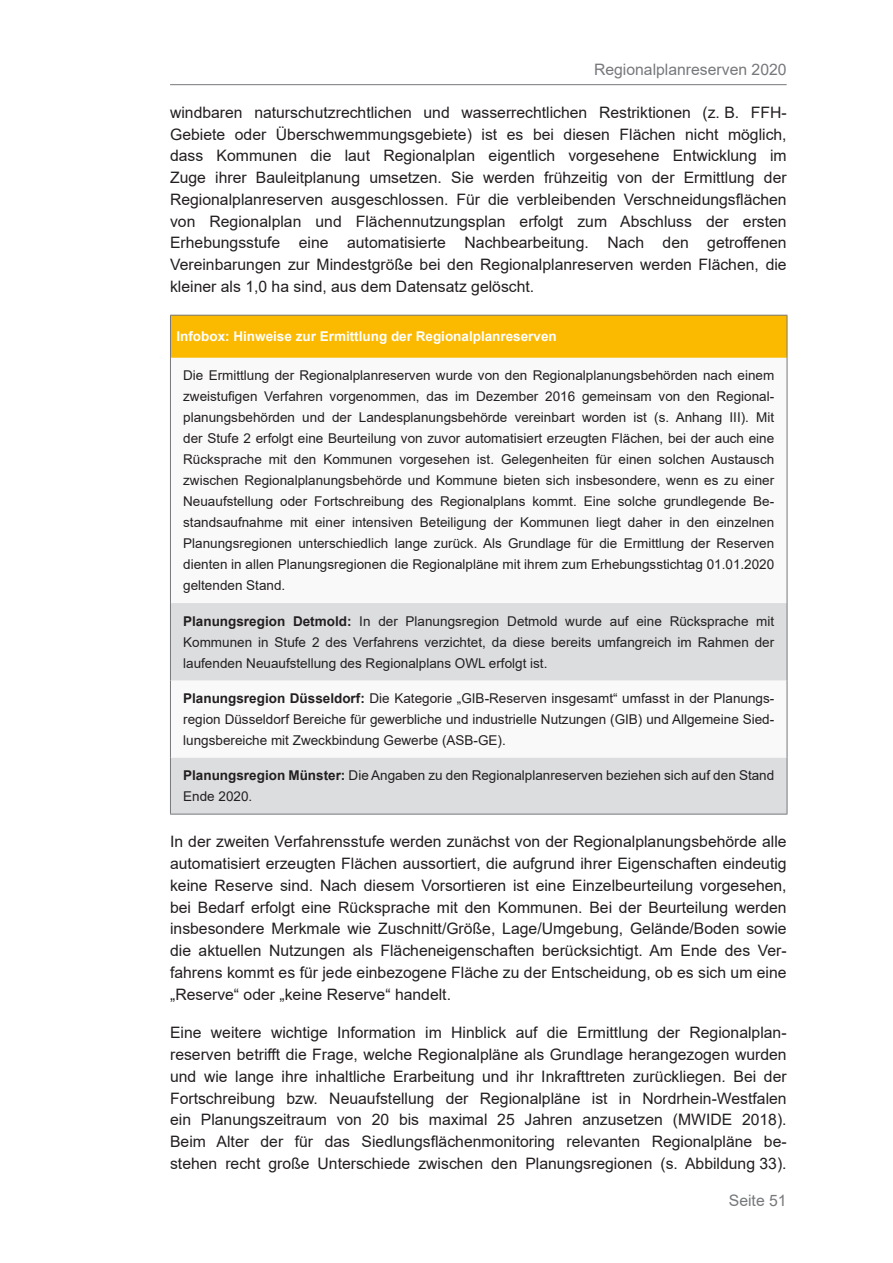
<style>
.page{position:relative;width:893px;height:1263px;background:#fff}
.page>*{position:absolute;margin:0;border:0;box-sizing:border-box;transform-origin:0 0}
.Fließtext{font:15.75px/21.8px "Arial";color:#231f20;text-align:justify}
.t1{font:15.75px "Arial";color:#76787b}
.Infobox_Fließtext{font:13.5px/21px "Arial";color:#231f20;text-align:justify}
.Tabelle_Fließtext{font:700 13.5px "Arial";color:#fff}
.s1{font-weight:700}
</style>
<div class="page">
<hr style="left:170px;top:84px;width:617px;height:1px;background:#76787b">
<div style="left:170px;top:315px;width:617px;height:43px;background:#fbb900"></div>
<svg style="left:171px;top:603px;width:616px;height:211px;fill:#dcdddf"></svg>
<hr style="left:170px;top:315px;width:617px;height:1px;background:#76787b">
<hr style="left:170px;top:316px;width:1px;height:42px;background:#76787b">
<hr style="left:787px;top:316px;width:1px;height:42px;background:#76787b">
<hr style="left:170px;top:358px;width:1px;height:245px;background:#76787b">
<hr style="left:787px;top:358px;width:1px;height:245px;background:#76787b">
<hr style="left:170px;top:603px;width:1px;height:77px;background:#76787b">
<hr style="left:787px;top:603px;width:1px;height:77px;background:#76787b">
<hr style="left:170px;top:680px;width:1px;height:78px;background:#76787b">
<hr style="left:787px;top:680px;width:1px;height:78px;background:#76787b">
<hr style="left:170px;top:758px;width:1px;height:56px;background:#76787b">
<hr style="left:787px;top:758px;width:1px;height:56px;background:#76787b">
<hr style="left:170px;top:814px;width:617px;height:1px;background:#76787b">
<p class="t1" style="left:594px;top:59px;width:194px">Regionalplanreserven 2020</p>
<p class="Fließtext" style="left:170px;top:101px;width:618px">windbaren naturschutzrechtlichen und wasserrechtlichen Restriktionen (z. B. FFH-Gebiete oder Überschwemmungsgebiete) ist es bei diesen Flächen nicht möglich, dass Kommunen die laut Regionalplan eigentlich vorgesehene Entwicklung im Zuge ihrer Bauleitplanung umsetzen. Sie werden frühzeitig von der Ermittlung der Regionalplanreserven ausgeschlossen. Für die verbleibenden Verschneidungsflächen von Regionalplan und Flächennutzungsplan erfolgt zum Abschluss der ersten Erhebungsstufe eine automatisierte Nachbearbeitung. Nach den getroffenen Vereinbarungen zur Mindestgröße bei den Regionalplanreserven werden Flächen, die kleiner als 1,0 ha sind, aus dem Datensatz gelöscht.</p>
<p class="Tabelle_Fließtext" style="left:176px;top:327px;width:382px">Infobox: Hinweise zur Ermittlung der Regionalplanreserven</p>
<p class="Infobox_Fließtext" style="left:183px;top:365px;width:593px">Die Ermittlung der Regionalplanreserven wurde von den Regionalplanungsbehörden nach einem zweistufigen Verfahren vorgenommen, das im Dezember 2016 gemeinsam von den Regional&shy;planungsbehörden und der Landesplanungsbehörde vereinbart worden ist (s. Anhang III). Mit der Stufe 2 erfolgt eine Beurteilung von zuvor automatisiert erzeugten Flächen, bei der auch eine Rücksprache mit den Kommunen vorgesehen ist. Gelegenheiten für einen solchen Austausch zwischen Regionalplanungsbehörde und Kommune bieten sich insbesondere, wenn es zu einer Neuaufstellung oder Fortschreibung des Regionalplans kommt. Eine solche grundlegende Be&shy;standsaufnahme mit einer intensiven Beteiligung der Kommunen liegt daher in den einzelnen Planungsregionen unterschiedlich lange zurück. Als Grundlage für die Ermittlung der Reserven dienten in allen Planungsregionen die Regionalpläne mit ihrem zum Erhebungsstichtag 01.01.2020 geltenden Stand.</p>
<p class="Infobox_Fließtext" style="left:183px;top:610px;width:593px"><span class="s1">Planungsregion Detmold:</span> In der Planungsregion Detmold wurde auf eine Rücksprache mit Kommunen in Stufe 2 des Verfahrens verzichtet, da diese bereits umfangreich im Rahmen der laufenden Neuaufstellung des Regionalplans OWL erfolgt ist.</p>
<p class="Infobox_Fließtext" style="left:183px;top:688px;width:593px"><span class="s1">Planungsregion Düsseldorf:</span> Die Kategorie „GIB-Reserven insgesamt“ umfasst in der Planungs&shy;region Düsseldorf Bereiche für gewerbliche und industrielle Nutzungen (GIB) und Allgemeine Sied&shy;lungsbereiche mit Zweckbindung Gewerbe (ASB-GE).</p>
<p class="Infobox_Fließtext" style="left:183px;top:765px;width:593px"><span class="s1">Planungsregion Münster:</span> Die Angaben zu den Regionalplanreserven beziehen sich auf den Stand<br>Ende 2020.</p>
<p class="Fließtext" style="left:170px;top:831px;width:618px">In der zweiten Verfahrensstufe werden zunächst von der Regionalplanungsbehörde alle automatisiert erzeugten Flächen aussortiert, die aufgrund ihrer Eigenschaften eindeutig keine Reserve sind. Nach diesem Vorsortieren ist eine Einzelbeurteilung vorgesehen, bei Bedarf erfolgt eine Rücksprache mit den Kommunen. Bei der Beurteilung werden insbesondere Merkmale wie Zuschnitt/Größe, Lage/Umgebung, Gelände/Boden sowie die aktuellen Nutzungen als Flächeneigenschaften berücksichtigt. Am Ende des Ver&shy;fahrens kommt es für jede einbezogene Fläche zu der Entscheidung, ob es sich um eine „Reserve“ oder „keine Reserve“ handelt.</p>
<p class="Fließtext" style="left:170px;top:1022px;width:618px">Eine weitere wichtige Information im Hinblick auf die Ermittlung der Regionalplan&shy;reserven betrifft die Frage, welche Regionalpläne als Grundlage herangezogen wurden und wie lange ihre inhaltliche Erarbeitung und ihr Inkrafttreten zurückliegen. Bei der Fortschreibung bzw. Neuaufstellung der Regionalpläne ist in Nordrhein-Westfalen ein Planungszeitraum von 20 bis maximal 25 Jahren anzusetzen (MWIDE 2018).<br>Beim Alter der für das Siedlungsflächenmonitoring relevanten Regionalpläne be&shy;stehen recht große Unterschiede zwischen den Planungsregionen (s. Abbildung 33).</p>
<p class="t1" style="left:729px;top:1190px;width:59px">Seite 51</p>
</div>
